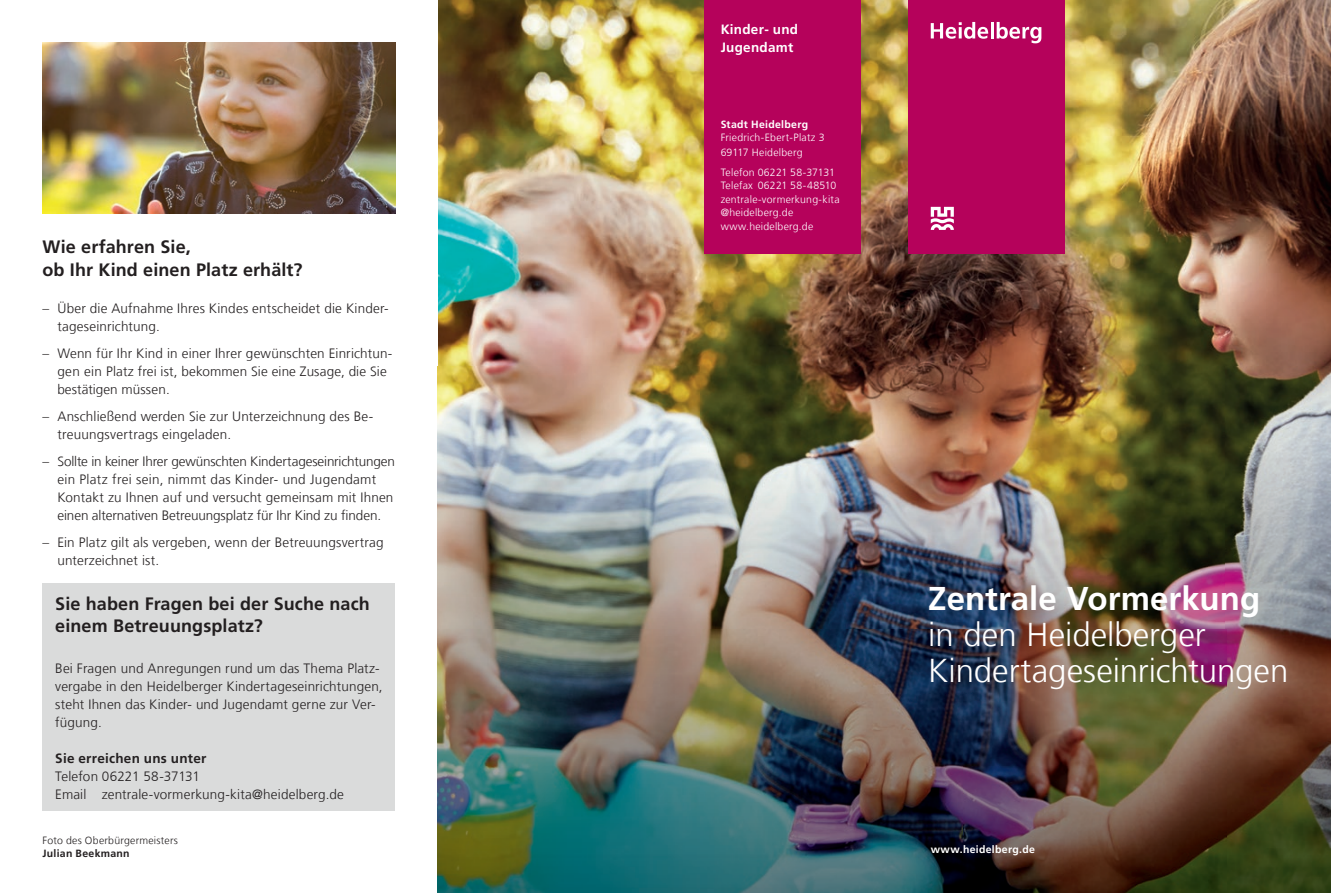
<style>
.page{position:relative;width:1331px;height:893px;background:#fff}
.page>*{position:absolute;margin:0;border:0;box-sizing:border-box;transform-origin:0 0}
.t1{font:300 33px/36px "Frutiger LT Com";letter-spacing:-.005em;color:#fff}
.t2{font:700 33px "Frutiger LT Com";color:#fff}
.t3{font:700 18px/22.5px "Frutiger LT Com";letter-spacing:.005em;color:#231f20}
.t4{font:300 13.5px/18px "Frutiger LT Com";letter-spacing:.01em;color:#231f20}
.t5{font:700 13.5px "Frutiger LT Com";letter-spacing:.02em;color:#231f20}
.t6{font:700 13.5px/18px "Frutiger LT Com";letter-spacing:.02em;color:#fff}
.t7{font:300 10.5px/13.5px "Frutiger LT Com";letter-spacing:.02em;color:#fff}
.t8{font:700 10.5px "Frutiger LT Com";letter-spacing:.03em;color:#fff}
.t9{font:300 10.5px "Frutiger LT Com";letter-spacing:.025em;color:#231f20}
.t10{font:700 10.5px "Frutiger LT Com";letter-spacing:.025em;color:#231f20}
</style>
<div class="page">
<img style="left:438px;top:0;width:893px;height:367px">
<div style="left:43px;top:584px;width:352px;height:227px;background:#dadbdb"></div>
<img style="left:438px;top:367px;width:893px;height:526px">
<div style="left:705px;top:0;width:156px;height:253px;background:#b5025b"></div>
<div style="left:908px;top:0;width:156px;height:253px;background:#b5025b"></div>
<svg style="left:931px;top:22px;width:110px;height:21px"></svg>
<svg style="left:931px;top:207px;width:23px;height:23px"></svg>
<img style="left:43px;top:43px;width:352px;height:171px">
<h2 class="t3" style="left:43px;top:236px;width:261px">Wie erfahren Sie,<br>ob Ihr Kind einen Platz erhält?</h2>
<p class="t4" style="left:57px;top:299px;width:333px;text-indent:-15px">– Über die Aufnahme Ihres Kindes entscheidet die Kinder&shy;tageseinrichtung.</p>
<p class="t4" style="left:57px;top:344px;width:337px;text-indent:-15px">– Wenn für Ihr Kind in einer Ihrer gewünschten Einrichtun&shy;gen ein Platz frei ist, bekommen Sie eine Zusage, die Sie bestätigen müssen.</p>
<p class="t4" style="left:57px;top:407px;width:317px;text-indent:-15px">– Anschließend werden Sie zur Unterzeichnung des Be&shy;treuungsvertrags eingeladen.</p>
<p class="t4" style="left:57px;top:452px;width:339px;text-indent:-15px">– Sollte in keiner Ihrer gewünschten Kindertageseinrichtungen ein Platz frei sein, nimmt das Kinder- und Jugendamt Kontakt zu Ihnen auf und versucht gemeinsam mit Ihnen einen alternativen Betreuungsplatz für Ihr Kind zu finden.</p>
<p class="t4" style="left:57px;top:533px;width:328px;text-indent:-15px">– Ein Platz gilt als vergeben, wenn der Betreuungsvertrag unterzeichnet ist.</p>
<h2 class="t3" style="left:55px;top:592px;width:316px">Sie haben Fragen bei der Suche nach einem Betreuungsplatz?</h2>
<p class="t4" style="left:55px;top:659px;width:329px">Bei Fragen und Anregungen rund um das Thema Platz&shy;vergabe in den Heidelberger Kindertageseinrichtungen, steht Ihnen das Kinder- und Jugendamt gerne zur Ver&shy;fügung.</p>
<p class="t5" style="left:55px;top:750px;width:153px">Sie erreichen uns unter</p>
<p class="t4" style="left:55px;top:767px;width:290px">Telefon 06221 58-37131<br>Email zentrale-vormerkung-kita@heidelberg.de</p>
<p class="t9" style="left:43px;top:834px;width:137px">Foto des Oberbürgermeisters</p>
<p class="t10" style="left:43px;top:847px;width:89px">Julian Beekmann</p>
<p class="t6" style="left:721px;top:20px;width:79px">Kinder- und<br>Jugendamt</p>
<p class="t8" style="left:721px;top:118px;width:89px">Stadt Heidelberg</p>
<p class="t7" style="left:721px;top:131px;width:105px;line-height:14.2px">Friedrich-Ebert-Platz 3<br>69117 Heidelberg</p>
<p class="t7" style="left:721px;top:166px;width:120px">Telefon 06221 58-37131<br>Telefax 06221 58-48510 zentrale-vormerkung-kita @heidelberg.de www.heidelberg.de</p>
<h1 class="t2" style="left:928px;top:579px;width:333px">Zentrale Vormerkung</h1>
<h1 class="t1" style="left:928px;top:616px;width:362px">in den Heidelberger<br>Kindertageseinrichtungen</h1>
<p class="t8" style="left:931px;top:843px;width:106px">www.heidelberg.de</p>
</div>
